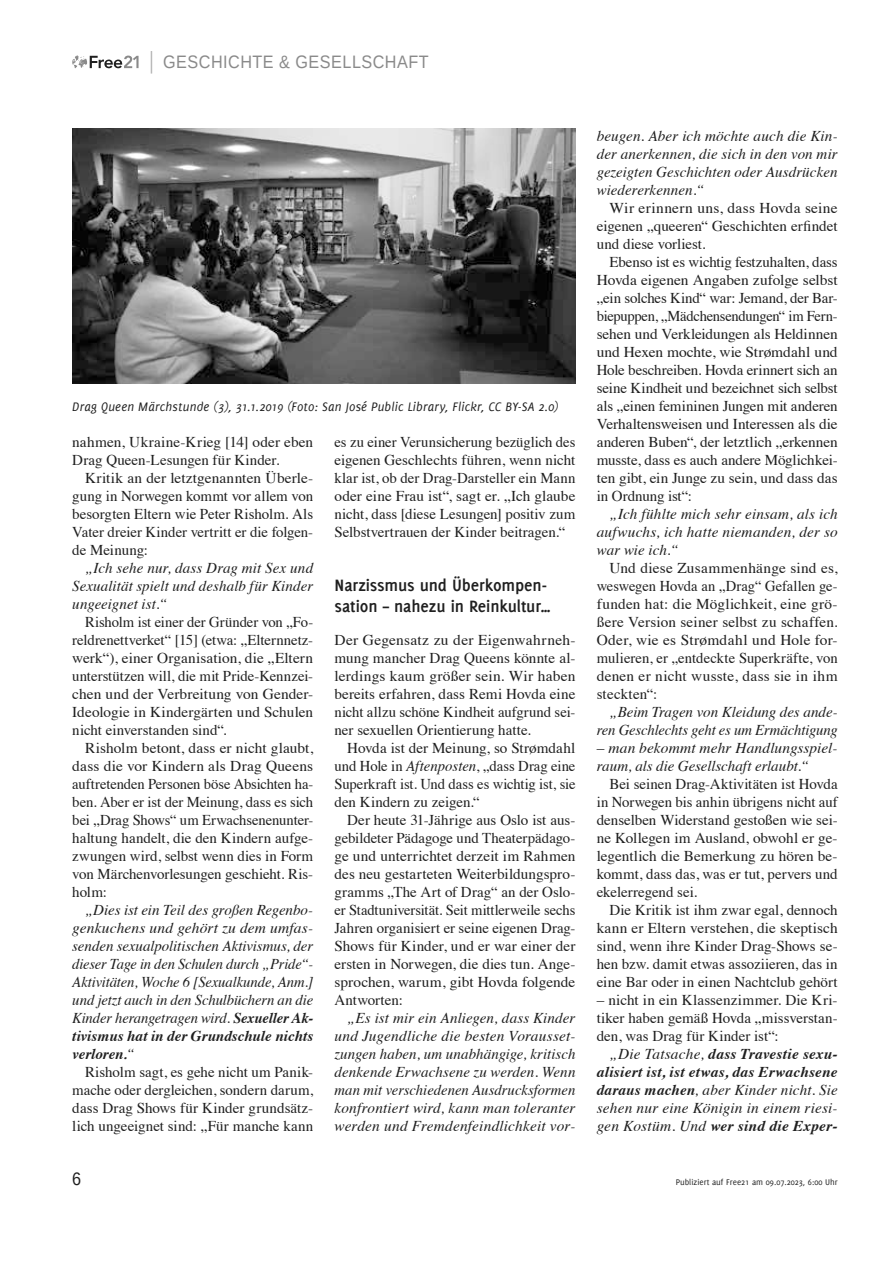
<style>
.page{position:relative;width:893px;height:1263px;background:#fff}
.page>*{position:absolute;margin:0;border:0;box-sizing:border-box;transform-origin:0 0}
.t1{font:700 18px/21px "Delicious";letter-spacing:-.005em;color:#1f1f1f}
.t2{font:18px "Liberation Sans";letter-spacing:.03em;color:#8a8a8a;scale:.9 1}
.t3{font:18px "Liberation Sans";color:#1f1f1f;scale:.9 1}
.t4{font:15px/18px "Times";color:#1f1f1f;text-align:justify}
.t5{font:italic 15px/18px "Times";color:#1f1f1f;text-align:justify}
.t6{font:italic 700 15px/18px "Times";letter-spacing:.02em;color:#1f1f1f;text-align:justify}
.t7{font:italic 13.5px "Delicious";letter-spacing:.015em;color:#1f1f1f}
.t8{font:9px "Delicious";color:#1f1f1f}
.s1{font-weight:700}
.s2{font-style:italic}
.s3{font-weight:400}
</style>
<div class="page">
<svg style="left:72px;top:55px;width:67px;height:13px"></svg>
<svg style="left:151px;top:51px;width:1px;height:23px"></svg>
<img style="left:72px;top:129px;width:503px;height:255px">
<p class="t2" style="left:163px;top:51px;width:297px">GESCHICHTE &amp; GESELLSCHAFT</p>
<p class="t7" style="left:72px;top:399px;width:488px">Drag Queen Märchstunde (3), 31.1.2019 (Foto: San José Public Library, Flickr, CC BY-SA 2.0)</p>
<p class="t4" style="left:72px;top:432px;width:242px">nahmen, Ukraine-Krieg [14] oder eben<br>Drag Queen-Lesungen für Kinder.</p>
<p class="t4" style="left:72px;top:468px;width:242px;text-indent:13px">Kritik an der letztgenannten Überle&shy;gung in Norwegen kommt vor allem von besorgten Eltern wie Peter Risholm. Als Vater dreier Kinder vertritt er die folgen&shy;de Meinung:</p>
<p class="t5" style="left:72px;top:558px;width:242px;text-indent:13px">„Ich sehe nur, dass Drag mit Sex und Sexualität spielt und deshalb für Kinder ungeeignet ist.“</p>
<p class="t4" style="left:72px;top:612px;width:242px;text-indent:13px">Risholm ist einer der Gründer von „Fo&shy;reldrenettverket“ [15] (etwa: „Elternnetz&shy;werk“), einer Organisation, die „Eltern unterstützen will, die mit Pride-Kennzei&shy;chen und der Verbreitung von Gender-Ideologie in Kindergärten und Schulen nicht einverstanden sind“.</p>
<p class="t4" style="left:72px;top:738px;width:242px;text-indent:13px">Risholm betont, dass er nicht glaubt, dass die vor Kindern als Drag Queens auftretenden Personen böse Absichten ha&shy;ben. Aber er ist der Meinung, dass es sich bei „Drag Shows“ um Erwachsenenunter&shy;haltung handelt, die den Kindern aufge&shy;zwungen wird, selbst wenn dies in Form von Märchenvorlesungen geschieht. Ris&shy;holm:</p>
<p class="t5" style="left:72px;top:900px;width:242px;text-indent:13px">„Dies ist ein Teil des großen Regenbo&shy;genkuchens und gehört zu dem umfas&shy;senden sexualpolitischen Aktivismus, der dieser Tage in den Schulen durch „Pride“- Aktivitäten, Woche 6 [Sexualkunde, Anm.] und jetzt auch in den Schulbüchern an die Kinder herangetragen wird. <span class="s1">Sexueller Ak&shy;tivismus hat in der Grundschule nichts verloren.</span>“</p>
<p class="t4" style="left:72px;top:1062px;width:242px;text-indent:13px">Risholm sagt, es gehe nicht um Panik&shy;mache oder dergleichen, sondern darum, dass Drag Shows für Kinder grundsätz&shy;lich ungeeignet sind: „Für manche kann</p>
<p class="t4" style="left:334px;top:432px;width:242px">es zu einer Verunsicherung bezüglich des eigenen Geschlechts führen, wenn nicht klar ist, ob der Drag-Darsteller ein Mann oder eine Frau ist“, sagt er. „Ich glaube nicht, dass [diese Lesungen] positiv zum Selbstvertrauen der Kinder beitragen.“</p>
<p class="t1" style="left:334px;top:575px;width:218px">Narzissmus und Überkompen&shy;sation – nahezu in Reinkultur…</p>
<p class="t4" style="left:334px;top:630px;width:242px">Der Gegensatz zu der Eigenwahrneh&shy;mung mancher Drag Queens könnte al&shy;lerdings kaum größer sein. Wir haben bereits erfahren, dass Remi Hovda eine nicht allzu schöne Kindheit aufgrund sei&shy;ner sexuellen Orientierung hatte.</p>
<p class="t4" style="left:334px;top:738px;width:242px;text-indent:13px">Hovda ist der Meinung, so Strømdahl und Hole in <span class="s2">Aftenposten</span>, „dass Drag eine Superkraft ist. Und dass es wichtig ist, sie den Kindern zu zeigen.“</p>
<p class="t4" style="left:334px;top:810px;width:242px;text-indent:13px">Der heute 31-Jährige aus Oslo ist aus&shy;gebildeter Pädagoge und Theaterpädago&shy;ge und unterrichtet derzeit im Rahmen des neu gestarteten Weiterbildungspro&shy;gramms „The Art of Drag“ an der Oslo&shy;er Stadtuniversität. Seit mittlerweile sechs Jahren organisiert er seine eigenen Drag-Shows für Kinder, und er war einer der ersten in Norwegen, die dies tun. Ange&shy;sprochen, warum, gibt Hovda folgende Antworten:</p>
<p class="t5" style="left:334px;top:1008px;width:242px;text-indent:13px">„Es ist mir ein Anliegen, dass Kinder und Jugendliche die besten Vorausset&shy;zungen haben, um unabhängige, kritisch denkende Erwachsene zu werden. Wenn man mit verschiedenen Ausdrucksformen konfrontiert wird, kann man toleranter werden und Fremdenfeindlichkeit vor-</p>
<p class="t5" style="left:597px;top:126px;width:242px">beugen. Aber ich möchte auch die Kin&shy;der anerkennen, die sich in den von mir gezeigten Geschichten oder Ausdrücken wiedererkennen.“</p>
<p class="t4" style="left:597px;top:198px;width:242px;text-indent:13px">Wir erinnern uns, dass Hovda seine eigenen „queeren“ Geschichten erfindet und diese vorliest.</p>
<p class="t4" style="left:597px;top:252px;width:242px;text-indent:13px">Ebenso ist es wichtig festzuhalten, dass Hovda eigenen Angaben zufolge selbst „ein solches Kind“ war: Jemand, der Bar&shy;biepuppen, „Mädchensendungen“ im Fern&shy;sehen und Verkleidungen als Heldinnen und Hexen mochte, wie Strømdahl und Hole beschreiben. Hovda erinnert sich an seine Kindheit und bezeichnet sich selbst als „einen femininen Jungen mit anderen Verhaltensweisen und Interessen als die anderen Buben“, der letztlich „erkennen musste, dass es auch andere Möglichkei&shy;ten gibt, ein Junge zu sein, und dass das in Ordnung ist“:</p>
<p class="t5" style="left:597px;top:504px;width:242px;text-indent:13px">„Ich fühlte mich sehr einsam, als ich aufwuchs, ich hatte niemanden, der so war wie ich.“</p>
<p class="t4" style="left:597px;top:558px;width:242px;text-indent:13px">Und diese Zusammenhänge sind es, weswegen Hovda an „Drag“ Gefallen ge&shy;funden hat: die Möglichkeit, eine grö&shy;ßere Version seiner selbst zu schaffen.<br>Oder, wie es Strømdahl und Hole for&shy;mulieren, er „entdeckte Superkräfte, von denen er nicht wusste, dass sie in ihm steckten“:</p>
<p class="t5" style="left:597px;top:702px;width:242px;text-align:right">„Beim Tragen von Kleidung des ande&shy;ren Geschlechts geht es um Ermächtigung</p>
<p class="t5" style="left:597px;top:738px;width:242px">– man bekommt mehr Handlungsspiel&shy;raum, als die Gesellschaft erlaubt.“</p>
<p class="t4" style="left:597px;top:774px;width:242px;text-indent:13px">Bei seinen Drag-Aktivitäten ist Hovda in Norwegen bis anhin übrigens nicht auf denselben Widerstand gestoßen wie sei&shy;ne Kollegen im Ausland, obwohl er ge&shy;legentlich die Bemerkung zu hören be&shy;kommt, dass das, was er tut, pervers und ekelerregend sei.</p>
<p class="t4" style="left:597px;top:900px;width:242px;text-indent:13px">Die Kritik ist ihm zwar egal, dennoch kann er Eltern verstehen, die skeptisch sind, wenn ihre Kinder Drag-Shows se&shy;hen bzw. damit etwas assoziieren, das in eine Bar oder in einen Nachtclub gehört</p>
<p class="t4" style="left:597px;top:990px;width:242px">– nicht in ein Klassenzimmer. Die Kri&shy;tiker haben gemäß Hovda „missverstan&shy;den, was Drag für Kinder ist“:</p>
<p class="t6" style="left:597px;top:1044px;width:242px;text-indent:13px"><span class="s3">„Die Tatsache,</span> dass Travestie sexu&shy;alisiert ist, ist etwas, das Erwachsene daraus machen<span class="s3">, aber Kinder nicht. Sie sehen nur eine Königin in einem riesi&shy;gen Kostüm. Und</span> wer sind die Exper-</p>
<p class="t3" style="left:72px;top:1168px;width:12px">6</p>
<p class="t8" style="left:676px;top:1177px;width:163px">Publiziert auf Free21 am 09.07.2023, 6:00 Uhr</p>
</div>
